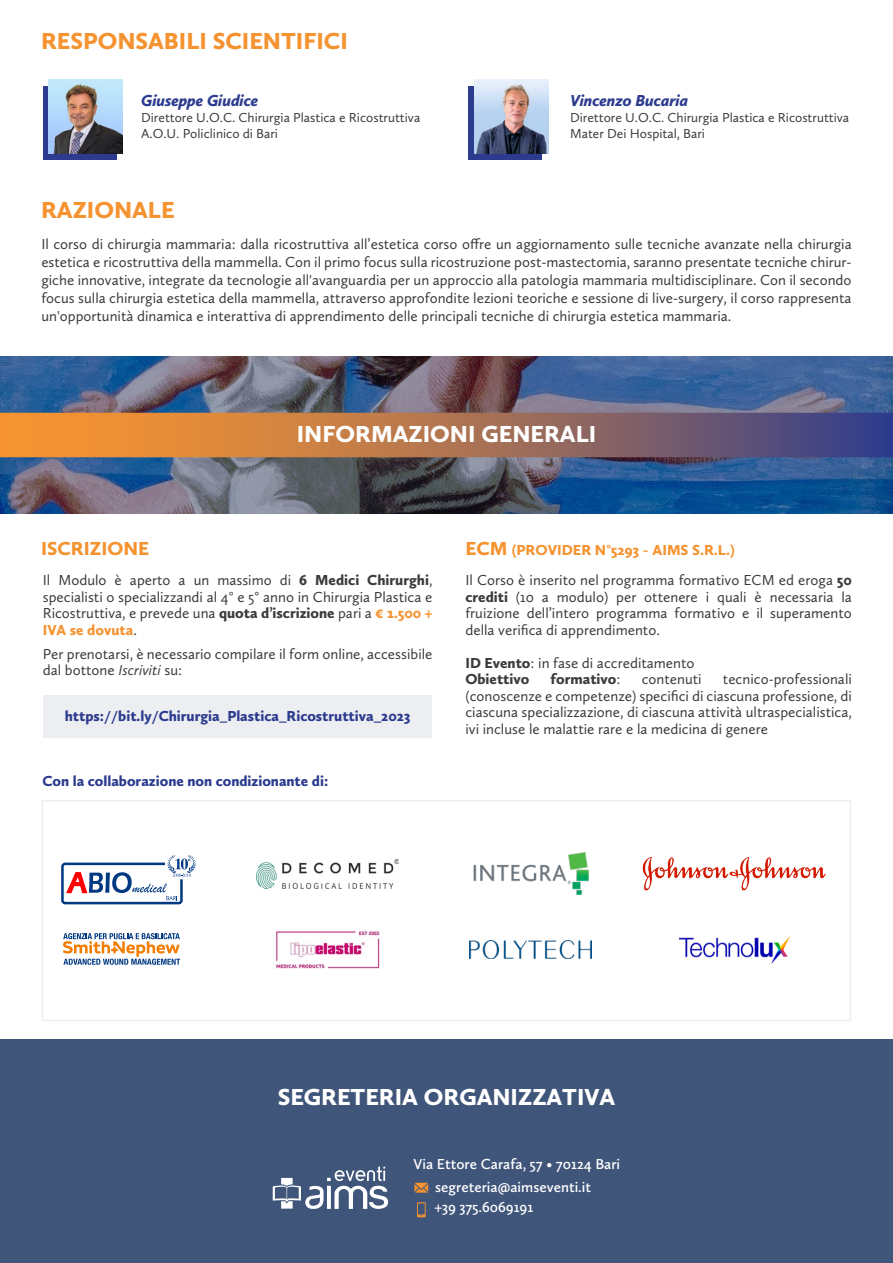
<style>
.page{position:relative;width:893px;height:1263px;background:#fff}
.page>*{position:absolute;margin:0;border:0;box-sizing:border-box;transform-origin:0 0}
.t1{font:900 24px "Calluna Sans";color:#fff}
.t2{font:900 24px "Calluna Sans";color:#f59331}
.t3{font:900 19.5px "Calluna Sans";color:#f59331}
.t4{font:italic 900 16.5px "Calluna Sans";color:#2c3b8e}
.t5{font:15px/16.5px "Calluna Sans";color:#3d3c3b;text-align:justify}
.t6{font:900 15px "Calluna Sans";color:#2c3b8e}
.t7{font:600 15px "Calluna Sans";color:#fff}
.t8{font:900 15px "Calluna Sans";color:#f59331}
.t9{font:900 15px "Calluna Sans";color:#3d3c3b}
.t10{font:13.5px/16.2px "Calluna Sans";color:#3d3c3b}
.s1{font-size:19.5px}
.s2{font-weight:900}
.s3{font-weight:900;color:#f59331}
.s4{font-style:italic}
.s5{font-weight:400}
</style>
<div class="page">
<img style="left:0;top:356px;width:893px;height:158px">
<div style="left:43px;top:86px;width:74px;height:73px;background:linear-gradient(to right,#2c3b8e,#2c3b8e)"></div>
<div style="left:468px;top:86px;width:74px;height:73px;background:#2c3b8e"></div>
<div style="left:0;top:1039px;width:893px;height:224px;background:#40557a"></div>
<svg style="left:414px;top:1183px;width:14px;height:10px"></svg>
<svg style="left:417px;top:1202px;width:9px;height:15px"></svg>
<svg style="left:273px;top:1166px;width:115px;height:43px"></svg>
<svg style="left:0;top:413px;width:893px;height:44px"></svg>
<img style="left:49px;top:80px;width:74px;height:73px">
<div style="left:43px;top:695px;width:389px;height:42px;background:#eceef1"></div>
<img style="left:474px;top:80px;width:74px;height:73px">
<img style="left:256px;top:859px;width:142px;height:29px">
<img style="left:275px;top:931px;width:105px;height:38px">
<img style="left:473px;top:852px;width:116px;height:44px">
<img style="left:679px;top:937px;width:110px;height:26px">
<img style="left:470px;top:941px;width:121px;height:17px">
<img style="left:642px;top:857px;width:184px;height:34px">
<svg style="left:63px;top:933px;width:117px;height:32px"></svg>
<svg style="left:61px;top:855px;width:135px;height:50px"></svg>
<h1 class="t2" style="left:41px;top:26px;width:308px">RESPONSABILI SCIENTIFICI</h1>
<p class="t4" style="left:141px;top:90px;width:119px">Giuseppe Giudice</p>
<p class="t10" style="left:141px;top:109px;width:281px">Direttore U.O.C. Chirurgia Plastica e Ricostruttiva<br>A.O.U. Policlinico di Bari</p>
<h1 class="t2" style="left:41px;top:195px;width:135px">RAZIONALE</h1>
<p class="t4" style="left:570px;top:90px;width:120px">Vincenzo Bucaria</p>
<p class="t10" style="left:570px;top:109px;width:281px">Direttore U.O.C. Chirurgia Plastica e Ricostruttiva<br>Mater Dei Hospital, Bari</p>
<p class="t5" style="left:41px;top:235px;width:812px;line-height:18px">Il corso di chirurgia mammaria: dalla ricostruttiva all’estetica corso offre un aggiornamento sulle tecniche avanzate nella chirurgia estetica e ricostruttiva della mammella. Con il primo focus sulla ricostruzione post-mastectomia, saranno presentate tecniche chirur&shy;giche innovative, integrate da tecnologie all'avanguardia per un approccio alla patologia mammaria multidisciplinare. Con il secondo focus sulla chirurgia estetica della mammella, attraverso approfondite lezioni teoriche e sessione di live-surgery, il corso rappresenta un'opportunità dinamica e interattiva di apprendimento delle principali tecniche di chirurgia estetica mammaria.</p>
<h1 class="t1" style="left:297px;top:419px;width:301px">INFORMAZIONI GENERALI</h1>
<h2 class="t3" style="left:41px;top:537px;width:110px">ISCRIZIONE</h2>
<p class="t8" style="left:465px;top:541px;width:271px"><span class="s1">ECM</span> (PROVIDER N°5293 - AIMS S.R.L.)</p>
<p class="t5" style="left:43px;top:572px;width:391px">Il Modulo è aperto a un massimo di <span class="s2">6 Medici Chirurghi</span>, specialisti o specializzandi al 4° e 5° anno in Chirurgia Plastica e Ricostruttiva, e prevede una <span class="s2">quota d’iscrizione</span> pari a <span class="s3">€ 1.500 + IVA se dovuta</span>.</p>
<p class="t5" style="left:43px;top:645px;width:391px">Per prenotarsi, è necessario compilare il form online, accessibile dal bottone <span class="s4">Iscriviti</span> su:</p>
<p class="t6" style="left:65px;top:707px;width:347px">https://bit.ly/Chirurgia_Plastica_Ricostruttiva_2023</p>
<p class="t5" style="left:465px;top:572px;width:388px">Il Corso è inserito nel programma formativo ECM ed eroga <span class="s2">50 crediti</span> (10 a modulo) per ottenere i quali è necessaria la fruizione dell’intero programma formativo e il superamento della verifica di apprendimento.</p>
<p class="t5" style="left:465px;top:654px;width:231px"><span class="s2">ID Evento</span>: in fase di accreditamento<br><span class="s2">Obiettivo</span></p>
<p class="t9" style="left:550px;top:670px;width:72px">formativo<span class="s5">:</span></p>
<p class="t5" style="left:642px;top:671px;width:62px">contenuti</p>
<p class="t5" style="left:465px;top:671px;width:388px;text-indent:257px">tecnico-professionali (conoscenze e competenze) specifici di ciascuna professione, di ciascuna specializzazione, di ciascuna attività ultraspecialistica, ivi incluse le malattie rare e la medicina di genere</p>
<p class="t6" style="left:42px;top:771px;width:287px">Con la collaborazione non condizionante di:</p>
<h1 class="t1" style="left:278px;top:1082px;width:339px">SEGRETERIA ORGANIZZATIVA</h1>
<p class="t7" style="left:414px;top:1155px;width:208px">Via Ettore Carafa, 57 • 70124 Bari</p>
<p class="t7" style="left:434px;top:1198px;width:100px">+39 375.6069191</p>
<p class="t7" style="left:435px;top:1178px;width:158px">segreteria@aimseventi.it</p>
</div>
